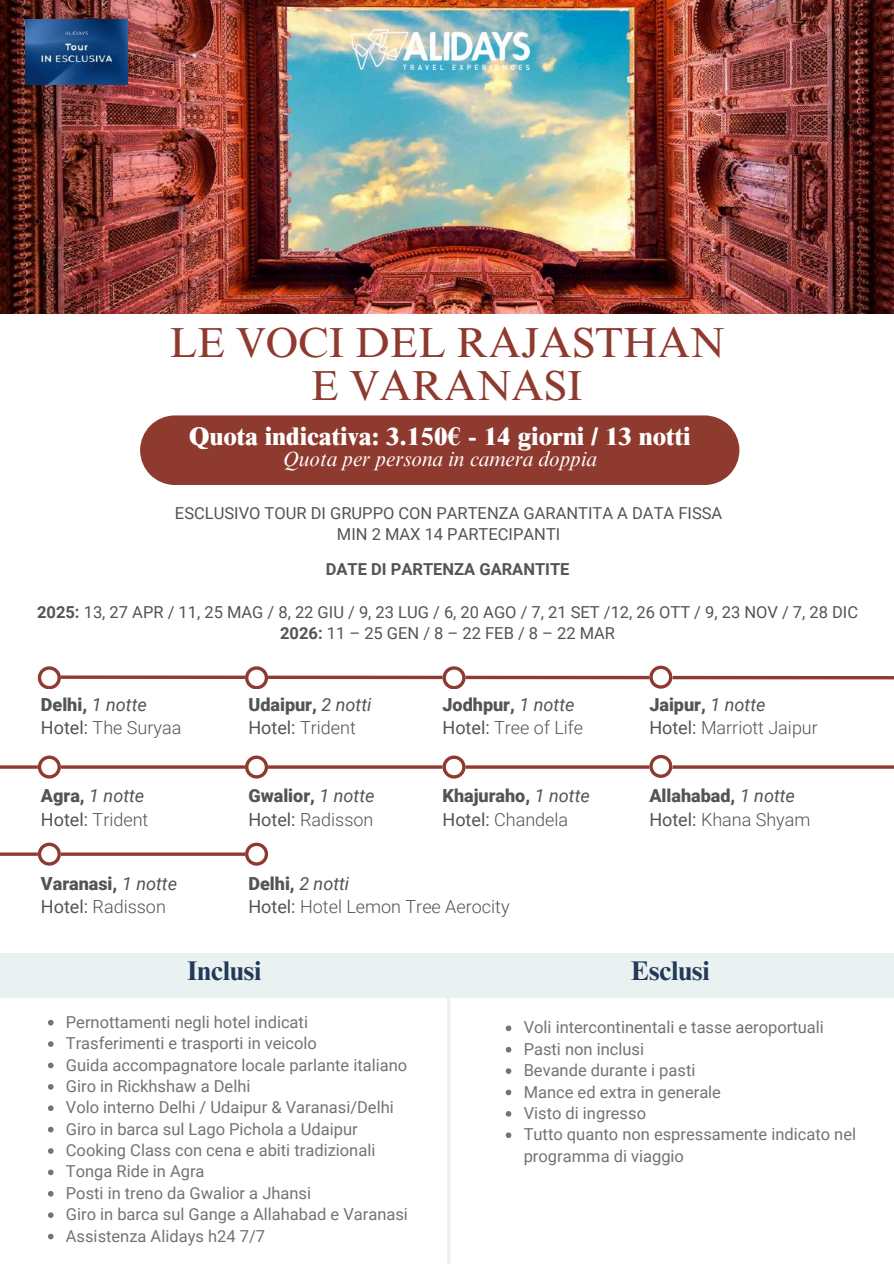
<style>
.page{position:relative;width:894px;height:1264px;background:#fff}
.page>*{position:absolute;margin:0;border:0;box-sizing:border-box;transform-origin:0 0}
.t1{font:42px/42.8px "Times NRMT Pro";color:#8f3a2f;text-align:center}
.t2{font:700 27px "Times NRMT Pro";color:#24385a}
.t3{font:800 25.5px "Times NRMT Pro";color:#fff}
.t4{font:italic 21px "Times NRMT Pro";color:#fff}
.t5{font:300 18px/23.7px "Roboto";color:#545454}
.t6{font:900 18px/23.7px "Roboto";color:#545454}
.t7{font:16.5px/21.3px "Roboto";color:#737373}
.t8{font:16.5px/21.3px "Roboto";color:#545454;text-align:center}
.t9{font:700 16.5px "Roboto";color:#545454}
.s1{font-weight:700}
.s2{font-weight:900}
.s3{font-weight:400;font-style:italic}
.s4{font-weight:400}
.s5{font-weight:300}
</style>
<div class="page">
<div style="left:140px;top:415px;width:599px;height:70px;background:#8f3a2f"></div>
<hr style="left:0;top:765px;width:893px;height:3px;background:#8f3a2f">
<hr style="left:0;top:852px;width:256px;height:3px;background:#8f3a2f">
<svg style="left:38px;top:755px;width:22px;height:23px"></svg>
<svg style="left:38px;top:842px;width:22px;height:23px"></svg>
<svg style="left:245px;top:755px;width:22px;height:23px"></svg>
<svg style="left:245px;top:842px;width:22px;height:23px"></svg>
<svg style="left:442px;top:755px;width:23px;height:23px"></svg>
<svg style="left:38px;top:665px;width:855px;height:23px"></svg>
<svg style="left:649px;top:755px;width:22px;height:22px"></svg>
<img style="left:0;top:0;width:893px;height:313px">
<img style="left:351px;top:30px;width:178px;height:39px">
<svg style="left:48px;top:1019px;width:6px;height:6px"></svg>
<svg style="left:48px;top:1041px;width:6px;height:5px"></svg>
<svg style="left:48px;top:1062px;width:6px;height:6px"></svg>
<svg style="left:48px;top:1084px;width:6px;height:5px"></svg>
<svg style="left:48px;top:1105px;width:6px;height:6px"></svg>
<svg style="left:48px;top:1126px;width:6px;height:6px"></svg>
<svg style="left:48px;top:1148px;width:6px;height:5px"></svg>
<svg style="left:48px;top:1169px;width:6px;height:6px"></svg>
<svg style="left:48px;top:1191px;width:6px;height:5px"></svg>
<svg style="left:48px;top:1212px;width:6px;height:5px"></svg>
<svg style="left:48px;top:1233px;width:6px;height:6px"></svg>
<svg style="left:505px;top:1025px;width:6px;height:6px"></svg>
<svg style="left:505px;top:1046px;width:6px;height:6px"></svg>
<svg style="left:505px;top:1068px;width:6px;height:5px"></svg>
<svg style="left:505px;top:1089px;width:6px;height:6px"></svg>
<svg style="left:505px;top:1111px;width:6px;height:5px"></svg>
<svg style="left:505px;top:1132px;width:6px;height:6px"></svg>
<img style="left:25px;top:19px;width:102px;height:66px">
<hr style="left:447px;top:982px;width:3px;height:281px;background:#eaf1f1">
<div style="left:0;top:953px;width:893px;height:44px;background:#eaf1f1"></div>
<h1 class="t1" style="left:169px;top:327px;width:557px">LE VOCI DEL RAJASTHAN<br>E VARANASI</h1>
<h3 class="t3" style="left:189px;top:426px;width:503px">Quota indicativa: 3.150€ - 14 giorni / 13 notti</h3>
<p class="t4" style="left:282px;top:451px;width:315px">Quota per persona in camera doppia</p>
<p class="t8" style="left:175px;top:502px;width:548px">ESCLUSIVO TOUR DI GRUPPO CON PARTENZA GARANTITA A DATA FISSA<br>MIN 2 MAX 14 PARTECIPANTI</p>
<p class="t9" style="left:325px;top:559px;width:245px">DATE DI PARTENZA GARANTITE</p>
<p class="t8" style="left:37px;top:601px;width:822px"><span class="s1">2025:</span> 13, 27 APR / 11, 25 MAG / 8, 22 GIU / 9, 23 LUG / 6, 20 AGO / 7, 21 SET /12, 26 OTT / 9, 23 NOV / 7, 28 DIC<br><span class="s1">2026:</span> 11 – 25 GEN / 8 – 22 FEB / 8 – 22 MAR</p>
<p class="t5" style="left:41px;top:692px;width:142px"><span class="s2">Delhi,</span> <span class="s3">1 notte<br></span><span class="s4">Hotel:</span> The Suryaa</p>
<p class="t6" style="left:248px;top:692px;width:124px">Udaipur, <span class="s3">2 notti<br></span><span class="s4">Hotel:</span> <span class="s5">Trident</span></p>
<p class="t5" style="left:442px;top:692px;width:142px"><span class="s2">Jodhpur,</span> <span class="s3">1 notte<br></span><span class="s4">Hotel:</span> Tree of Life</p>
<p class="t5" style="left:649px;top:692px;width:170px"><span class="s2">Jaipur,</span> <span class="s3">1 notte<br></span><span class="s4">Hotel:</span> Marriott Jaipur</p>
<p class="t5" style="left:41px;top:784px;width:109px"><span class="s2">Agra,</span> <span class="s3">1 notte<br></span><span class="s4">Hotel:</span> Trident</p>
<p class="t6" style="left:248px;top:784px;width:127px">Gwalior, <span class="s3">1 notte<br></span><span class="s4">Hotel:</span> <span class="s5">Radisson</span></p>
<p class="t6" style="left:442px;top:784px;width:149px">Khajuraho, <span class="s3">1 notte<br></span><span class="s4">Hotel:</span> <span class="s5">Chandela</span></p>
<p class="t6" style="left:649px;top:784px;width:162px">Allahabad, <span class="s3">1 notte<br></span><span class="s4">Hotel:</span> <span class="s5">Khana Shyam</span></p>
<p class="t6" style="left:41px;top:871px;width:137px">Varanasi, <span class="s3">1 notte<br></span><span class="s4">Hotel:</span> <span class="s5">Radisson</span></p>
<p class="t5" style="left:248px;top:871px;width:262px"><span class="s2">Delhi,</span> <span class="s3">2 notti<br></span><span class="s4">Hotel:</span> Hotel Lemon Tree Aerocity</p>
<h2 class="t2" style="left:187px;top:960px;width:76px">Inclusi</h2>
<h2 class="t2" style="left:630px;top:960px;width:80px">Esclusi</h2>
<p class="t7" style="left:66px;top:1011px;width:343px">Pernottamenti negli hotel indicati Trasferimenti e trasporti in veicolo<br>Guida accompagnatore locale parlante italiano Giro in Rickhshaw a Delhi<br>Volo interno Delhi / Udaipur &amp; Varanasi/Delhi Giro in barca sul Lago Pichola a Udaipur Cooking Class con cena e abiti tradizionali Tonga Ride in Agra<br>Posti in treno da Gwalior a Jhansi<br>Giro in barca sul Gange a Allahabad e Varanasi Assistenza Alidays h24 7/7</p>
<p class="t7" style="left:523px;top:1017px;width:334px">Voli intercontinentali e tasse aeroportuali<br>Pasti non inclusi<br>Bevande durante i pasti<br>Mance ed extra in generale<br>Visto di ingresso<br>Tutto quanto non espressamente indicato nel programma di viaggio</p>
</div>
